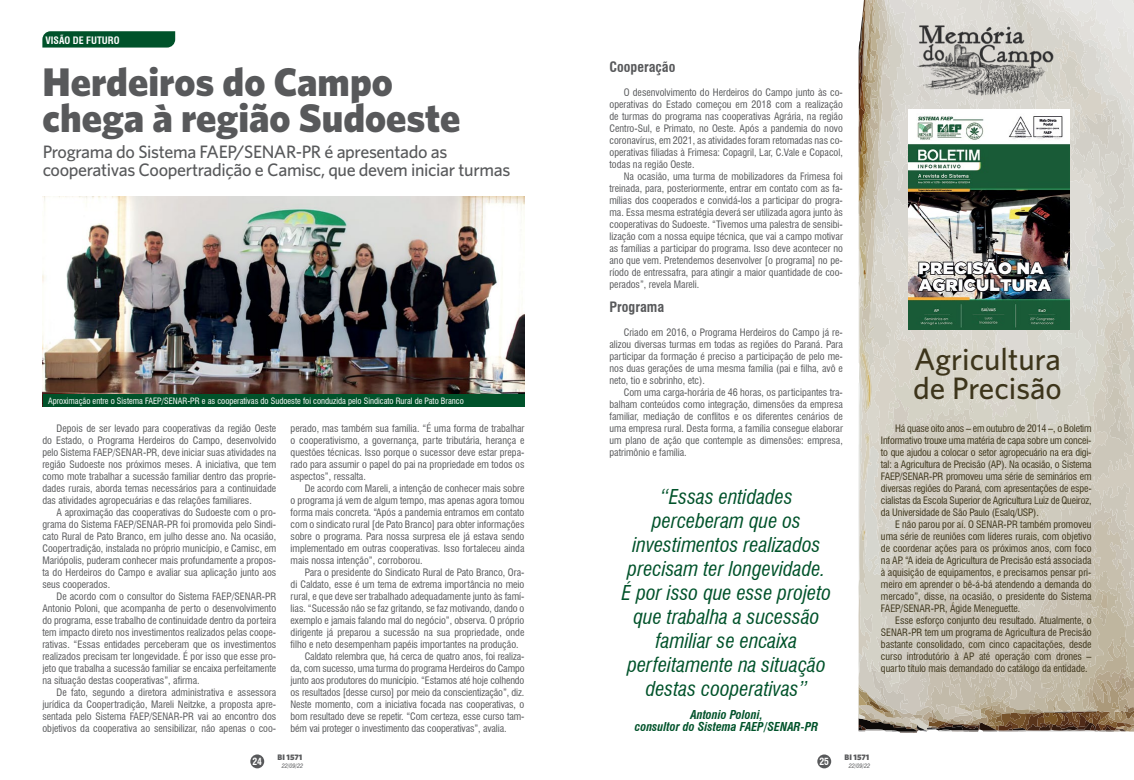
<style>
.page{position:relative;width:1134px;height:780px;background:#fff}
.page>*{position:absolute;margin:0;border:0;box-sizing:border-box;transform-origin:0 0}
.t1{font:900 40px/36px "Whitney HTF";color:#58595b}
.t2{font:500 31px/29px "Whitney HTF";color:#3d351b}
.t3{font:italic condensed 20px/24px "Swiss 721 BT";color:#00522a;text-align:center}
.t4{font:500 18px/18px "Whitney HTF";letter-spacing:-.02em;color:#58595b}
.t5{font:700 condensed 14px "Swiss 721 BT";color:#58595b}
.t6{font:italic 700 condensed 12px/12.5px "Swiss 721 BT";color:#00522a;text-align:center}
.t7{font:condensed 10px/12px "Swiss 721 BT";color:#58595b;text-align:justify}
.t8{font:condensed 10px/12px "Swiss 721 BT";letter-spacing:-.005em;color:#3d351b;text-align:justify}
.t9{font:700 condensed 10px "Swiss 721 BT";color:#fff}
.t10{font:700 condensed 9.6px "Swiss 721 BT";color:#fff}
.t11{font:condensed 8.5px "Swiss 721 BT";color:#fff}
.t12{font:900 8px "Whitney HTF";color:#58595b}
.t13{font:italic condensed 6px "Swiss 721 BT";color:#58595b}
</style>
<div class="page">
<div style="left:250px;top:754px;width:14px;height:14px;background:#58595b;border-radius:50%"></div>
<div style="left:817px;top:754px;width:14px;height:14px;background:#58595b;border-radius:50%"></div>
<svg style="left:42px;top:31px;width:133px;height:17px;background:#0e5b35"></svg>
<img style="left:42px;top:197px;width:482px;height:209px">
<div style="left:43px;top:394px;width:481px;height:12px;background:#00522a"></div>
<svg style="left:858px;top:0;width:276px;height:732px;background:#cdc7bb"></svg>
<img style="left:890px;top:9px;width:200px;height:100px">
<img style="left:909px;top:109px;width:161px;height:221px">
<p class="t9" style="left:45px;top:34px;width:76px">VISÃO DE FUTURO</p>
<h1 class="t1" style="left:42px;top:63px;width:419px">Herdeiros do Campo chega à região Sudoeste</h1>
<h3 class="t4" style="left:43px;top:142px;width:469px">Programa do Sistema FAEP/SENAR-PR é apresentado as cooperativas Coopertradição e Camisc, que devem iniciar turmas</h3>
<p class="t11" style="left:48px;top:396px;width:417px">Aproximação entre o Sistema FAEP/SENAR-PR e as cooperativas do Sudoeste foi conduzida pelo Sindicato Rural de Pato Branco</p>
<p class="t7" style="left:42px;top:422px;width:235px;text-indent:14px">Depois de ser levado para cooperativas da região Oeste do Estado, o Programa Herdeiros do Campo, desenvolvido pelo Sistema FAEP/SENAR-PR, deve iniciar suas atividades na região Sudoeste nos próximos meses. A iniciativa, que tem como mote trabalhar a sucessão familiar dentro das proprie&shy;dades rurais, aborda temas necessários para a continuidade das atividades agropecuárias e das relações familiares.</p>
<p class="t7" style="left:42px;top:506px;width:235px;text-indent:14px">A aproximação das cooperativas do Sudoeste com o pro&shy;grama do Sistema FAEP/SENAR-PR foi promovida pelo Sindi&shy;cato Rural de Pato Branco, em julho desse ano. Na ocasião, Coopertradição, instalada no próprio município, e Camisc, em Mariópolis, puderam conhecer mais profundamente a propos&shy;ta do Herdeiros do Campo e avaliar sua aplicação junto aos seus cooperados.</p>
<p class="t7" style="left:42px;top:590px;width:235px;text-indent:14px">De acordo com o consultor do Sistema FAEP/SENAR-PR Antonio Poloni, que acompanha de perto o desenvolvimento do programa, esse trabalho de continuidade dentro da porteira tem impacto direto nos investimentos realizados pelas coope&shy;rativas. “Essas entidades perceberam que os investimentos realizados precisam ter longevidade. É por isso que esse pro&shy;jeto que trabalha a sucessão familiar se encaixa perfeitamente na situação destas cooperativas”, afirma.</p>
<p class="t7" style="left:42px;top:686px;width:235px;text-indent:14px">De fato, segundo a diretora administrativa e assessora jurídica da Coopertradição, Mareli Neitzke, a proposta apre&shy;sentada pelo Sistema FAEP/SENAR-PR vai ao encontro dos objetivos da cooperativa ao sensibilizar, não apenas o coo-</p>
<p class="t7" style="left:291px;top:422px;width:235px">perado, mas também sua família. “É uma forma de trabalhar o cooperativismo, a governança, parte tributária, herança e questões técnicas. Isso porque o sucessor deve estar prepa&shy;rado para assumir o papel do pai na propriedade em todos os aspectos”, ressalta.</p>
<p class="t7" style="left:291px;top:482px;width:235px;text-indent:14px">De acordo com Mareli, a intenção de conhecer mais sobre o programa já vem de algum tempo, mas apenas agora tomou forma mais concreta. “Após a pandemia entramos em contato com o sindicato rural [de Pato Branco] para obter informações sobre o programa. Para nossa surpresa ele já estava sendo implementado em outras cooperativas. Isso fortaleceu ainda mais nossa intenção”, corroborou.</p>
<p class="t7" style="left:305px;top:566px;width:221px">Para o presidente do Sindicato Rural de Pato Branco, Ora-</p>
<p class="t7" style="left:291px;top:578px;width:235px">di Caldato, esse é um tema de extrema importância no meio</p>
<p class="t7" style="left:291px;top:590px;width:235px">rural, e que deve ser trabalhado adequadamente junto às famí-</p>
<p class="t7" style="left:291px;top:602px;width:235px">lias. “Sucessão não se faz gritando, se faz motivando, dando o</p>
<p class="t7" style="left:291px;top:614px;width:235px">exemplo e jamais falando mal do negócio”, observa. O próprio</p>
<p class="t7" style="left:291px;top:626px;width:235px">dirigente já preparou a sucessão na sua propriedade, onde</p>
<p class="t7" style="left:291px;top:638px;width:230px">filho e neto desempenham papéis importantes na produção.</p>
<p class="t7" style="left:305px;top:650px;width:221px">Caldato relembra que, há cerca de quatro anos, foi realiza-</p>
<p class="t7" style="left:291px;top:662px;width:235px">da, com sucesso, uma turma do programa Herdeiros do Campo</p>
<p class="t7" style="left:291px;top:674px;width:235px">junto aos produtores do município. “Estamos até hoje colhendo</p>
<p class="t7" style="left:291px;top:686px;width:235px">os resultados [desse curso] por meio da conscientização”, diz.</p>
<p class="t7" style="left:291px;top:698px;width:235px">Neste momento, com a iniciativa focada nas cooperativas, o</p>
<p class="t7" style="left:291px;top:710px;width:235px">bom resultado deve se repetir. “Com certeza, esse curso tam-</p>
<p class="t7" style="left:291px;top:722px;width:217px">bém vai proteger o investimento das cooperativas”, avalia.</p>
<h3 class="t5" style="left:609px;top:59px;width:67px">Cooperação</h3>
<p class="t7" style="left:609px;top:86px;width:235px;text-indent:14px">O desenvolvimento do Herdeiros do Campo junto às co&shy;operativas do Estado começou em 2018 com a realização de turmas do programa nas cooperativas Agrária, na região Centro-Sul, e Primato, no Oeste. Após a pandemia do novo coronavírus, em 2021, as atividades foram retomadas nas co&shy;operativas filiadas à Frimesa: Copagril, Lar, C.Vale e Copacol, todas na região Oeste.</p>
<p class="t7" style="left:609px;top:170px;width:235px;text-indent:14px">Na ocasião, uma turma de mobilizadores da Frimesa foi treinada, para, posteriormente, entrar em contato com as fa&shy;mílias dos cooperados e convidá-los a participar do progra&shy;ma. Essa mesma estratégia deverá ser utilizada agora junto às cooperativas do Sudoeste. “Tivemos uma palestra de sensibi&shy;lização com a nossa equipe técnica, que vai a campo motivar as famílias a participar do programa. Isso deve acontecer no ano que vem. Pretendemos desenvolver [o programa] no pe&shy;ríodo de entressafra, para atingir a maior quantidade de coo&shy;perados”, revela Mareli.</p>
<h3 class="t5" style="left:609px;top:299px;width:56px">Programa</h3>
<p class="t7" style="left:609px;top:326px;width:235px;text-indent:14px">Criado em 2016, o Programa Herdeiros do Campo já re&shy;alizou diversas turmas em todas as regiões do Paraná. Para participar da formação é preciso a participação de pelo me&shy;nos duas gerações de uma mesma família (pai e filha, avô e neto, tio e sobrinho, etc).</p>
<p class="t7" style="left:609px;top:386px;width:235px;text-indent:14px">Com uma carga-horária de 46 horas, os participantes tra&shy;balham conteúdos como integração, dimensões da empresa familiar, mediação de conflitos e os diferentes cenários de uma empresa rural. Desta forma, a família consegue elaborar um plano de ação que contemple as dimensões: empresa, patrimônio e família.</p>
<h3 class="t3" style="left:622px;top:485px;width:211px">“Essas entidades perceberam que os investimentos realizados precisam ter longevidade.<br>É por isso que esse projeto que trabalha a sucessão familiar se encaixa perfeitamente na situação destas cooperativas”</h3>
<p class="t6" style="left:635px;top:708px;width:185px">Antonio Poloni,<br>consultor do Sistema FAEP/SENAR-PR</p>
<p class="t12" style="left:278px;top:752px;width:26px">BI 1571</p>
<p class="t13" style="left:282px;top:762px;width:23px">22/09/22</p>
<p class="t10" style="left:252px;top:755px;width:11px">24</p>
<p class="t12" style="left:844px;top:752px;width:26px">BI 1571</p>
<p class="t13" style="left:849px;top:762px;width:23px">22/09/22</p>
<p class="t10" style="left:819px;top:755px;width:11px">25</p>
<h2 class="t2" style="left:913px;top:344px;width:150px">Agricultura de Precisão</h2>
<p class="t8" style="left:881px;top:422px;width:212px;text-indent:14px">Há quase oito anos – em outubro de 2014 –, o Boletim Informativo trouxe uma matéria de capa sobre um concei&shy;to que ajudou a colocar o setor agropecuário na era digi&shy;tal: a Agricultura de Precisão (AP). Na ocasião, o Sistema FAEP/SENAR-PR promoveu uma série de seminários em diversas regiões do Paraná, com apresentações de espe&shy;cialistas da Escola Superior de Agricultura Luiz de Queiroz, da Universidade de São Paulo (Esalq/USP).</p>
<p class="t8" style="left:881px;top:518px;width:212px;text-indent:14px">E não parou por aí. O SENAR-PR também promoveu uma série de reuniões com líderes rurais, com objetivo de coordenar ações para os próximos anos, com foco na AP. “A ideia de Agricultura de Precisão está associada à aquisição de equipamentos, e precisamos pensar pri&shy;meiro em aprender o bê-á-bá atendendo a demanda do mercado”, disse, na ocasião, o presidente do Sistema FAEP/SENAR-PR, Ágide Meneguette.</p>
<p class="t8" style="left:881px;top:614px;width:212px;text-indent:14px">Esse esforço conjunto deu resultado. Atualmente, o SENAR-PR tem um programa de Agricultura de Precisão bastante consolidado, com cinco capacitações, desde curso introdutório à AP até operação com drones – quarto título mais demandado do catálogo da entidade.</p>
</div>
